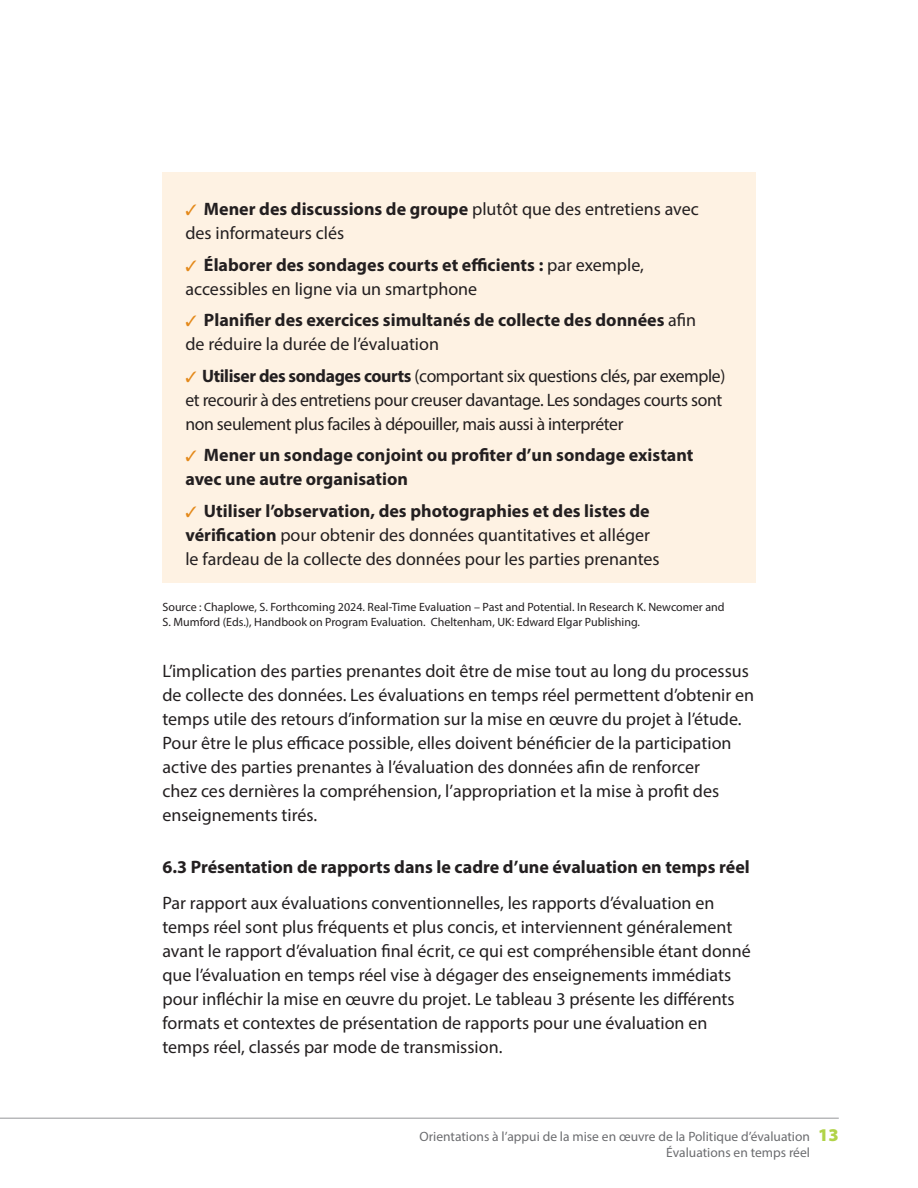
<style>
.page{position:relative;width:918px;height:1188px;background:#fff}
.page>*{position:absolute;margin:0;border:0;box-sizing:border-box;transform-origin:0 0}
.Body_text{font:18px/24px "Myriad Pro";color:#231f20}
.figure_title{font:18px/24px "Myriad Pro";letter-spacing:-.015em;color:#231f20}
.figure_title-2{font:700 18px/24px "Myriad Pro";color:#231f20}
.Body_text-2{font:700 18px "Myriad Pro";color:#231f20}
.t1{font:13.5px/16.2px "Myriad Pro";color:#6c6d70}
.footnote_text{font:12px/15px "Myriad Pro";color:#231f20}
.s1{color:#e4891a}
.s2{font-weight:700}
.s3{font-weight:400}
.s4{font-weight:900;font-size:18px;color:#b1d349}
</style>
<div class="page">
<hr style="left:0;top:1118px;width:839px;height:1px;background:#95979a">
<div style="left:162px;top:173px;width:594px;height:410px;background:#fef2e3"></div>
<p class="figure_title" style="left:185px;top:197px;width:515px"><span class="s1">✓</span> <span class="s2">Mener des discussions de groupe</span> plutôt que des entretiens avec des informateurs clés</p>
<p class="figure_title" style="left:185px;top:252px;width:460px"><span class="s1">✓</span> <span class="s2">Élaborer des sondages courts et efficients :</span> par exemple, accessibles en ligne via un smartphone</p>
<p class="figure_title-2" style="left:185px;top:307px;width:512px"><span class="s1">✓</span> Planifier des exercices simultanés de collecte des données <span class="s3">afin de réduire la durée de l’évaluation</span></p>
<p class="figure_title" style="left:185px;top:363px;width:542px"><span class="s1">✓</span> <span class="s2">Utiliser des sondages courts</span> (comportant six questions clés, par exemple) et recourir à des entretiens pour creuser davantage. Les sondages courts sont non seulement plus faciles à dépouiller, mais aussi à interpréter</p>
<p class="figure_title-2" style="left:185px;top:442px;width:510px"><span class="s1">✓</span> Mener un sondage conjoint ou profiter d’un sondage existant avec une autre organisation</p>
<p class="figure_title" style="left:185px;top:498px;width:476px"><span class="s1">✓</span> <span class="s2">Utiliser l’observation, des photographies et des listes de vérification</span> pour obtenir des données quantitatives et alléger le fardeau de la collecte des données pour les parties prenantes</p>
<p class="footnote_text" style="left:162px;top:600px;width:564px">Source : Chaplowe, S. Forthcoming 2024. Real-Time Evaluation – Past and Potential. In Research K. Newcomer and<br>S. Mumford (Eds.), Handbook on Program Evaluation. Cheltenham, UK: Edward Elgar Publishing.</p>
<p class="Body_text" style="left:162px;top:658px;width:593px">L’implication des parties prenantes doit être de mise tout au long du processus de collecte des données. Les évaluations en temps réel permettent d’obtenir en temps utile des retours d’information sur la mise en œuvre du projet à l’étude.<br>Pour être le plus efficace possible, elles doivent bénéficier de la participation active des parties prenantes à l’évaluation des données afin de renforcer<br>chez ces dernières la compréhension, l’appropriation et la mise à profit des enseignements tirés.</p>
<p class="Body_text-2" style="left:162px;top:855px;width:589px">6.3 Présentation de rapports dans le cadre d’une évaluation en temps réel</p>
<p class="Body_text" style="left:162px;top:891px;width:590px">Par rapport aux évaluations conventionnelles, les rapports d’évaluation en temps réel sont plus fréquents et plus concis, et interviennent généralement avant le rapport d’évaluation final écrit, ce qui est compréhensible étant donné que l’évaluation en temps réel vise à dégager des enseignements immédiats pour infléchir la mise en œuvre du projet. Le tableau 3 présente les différents formats et contextes de présentation de rapports pour une évaluation en temps réel, classés par mode de transmission.</p>
<p class="t1" style="left:666px;top:1128px;width:174px;text-indent:-247px">Orientations à l’appui de la mise en œuvre de la Politique d’évaluation <span class="s4">13<br></span>Évaluations en temps réel</p>
</div>
